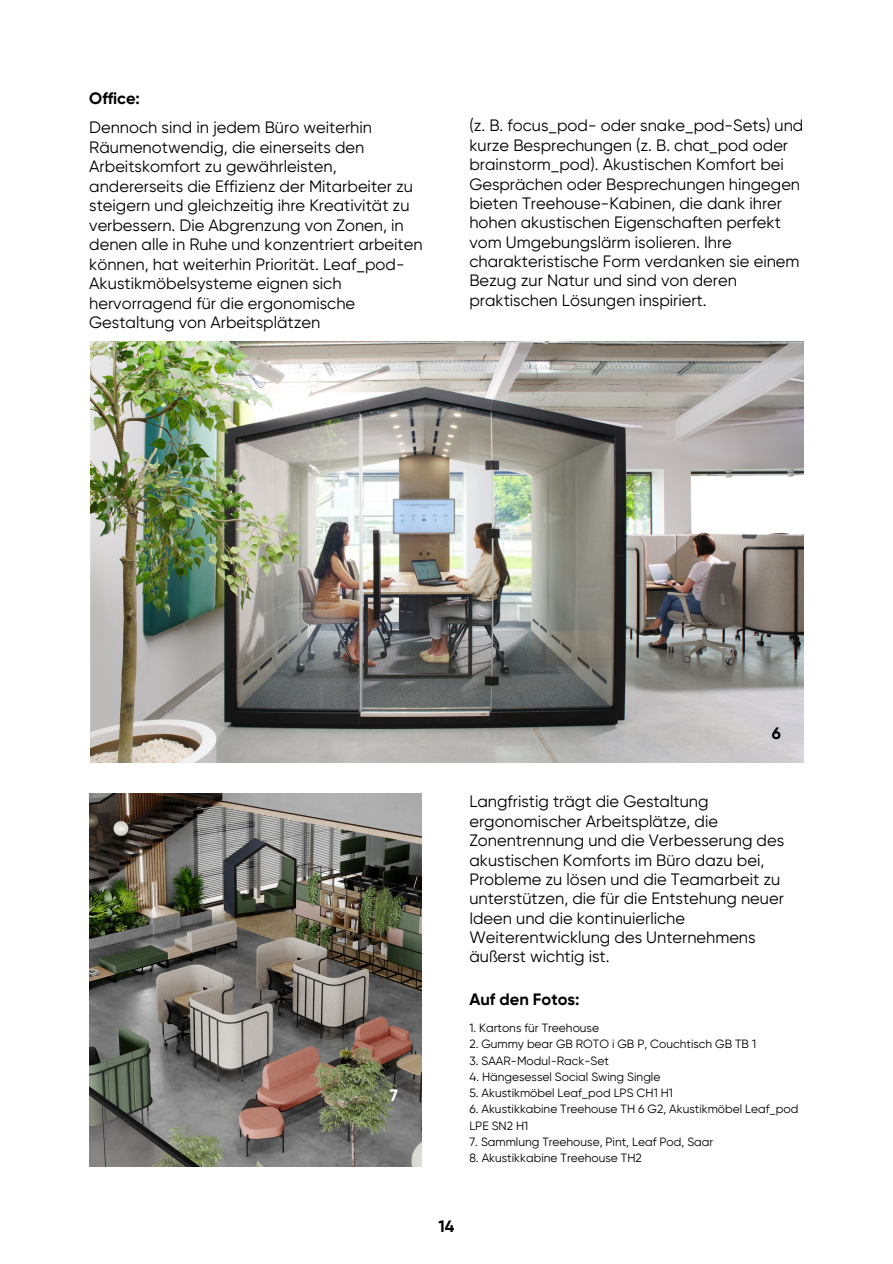
<style>
.page{position:relative;width:893px;height:1264px;background:#fff}
.page>*{position:absolute;margin:0;border:0;box-sizing:border-box;transform-origin:0 0}
.t1{font:16.5px/19.4px "Gilroy";color:#000}
.t2{font:700 16.5px "Gilroy";color:#000}
.t3{font:700 16.5px "Gilroy";color:#fff}
.t4{font:12px/16.2px "Gilroy";color:#000}
</style>
<div class="page">
<img style="left:89px;top:793px;width:332px;height:373px">
<img style="left:90px;top:341px;width:713px;height:421px">
<p class="t2" style="left:89px;top:89px;width:52px">Office:</p>
<p class="t1" style="left:89px;top:118px;width:335px">Dennoch sind in jedem Büro weiterhin Räumenotwendig, die einerseits den Arbeitskomfort zu gewährleisten, andererseits die Effizienz der Mitarbeiter zu steigern und gleichzeitig ihre Kreativität zu verbessern. Die Abgrenzung von Zonen, in denen alle in Ruhe und konzentriert arbeiten können, hat weiterhin Priorität. Leaf_pod-Akustikmöbelsysteme eignen sich hervorragend für die ergonomische Gestaltung von Arbeitsplätzen</p>
<p class="t1" style="left:469px;top:116px;width:335px">(z. B. focus_pod- oder snake_pod-Sets) und kurze Besprechungen (z. B. chat_pod oder brainstorm_pod). Akustischen Komfort bei Gesprächen oder Besprechungen hingegen bieten Treehouse-Kabinen, die dank ihrer hohen akustischen Eigenschaften perfekt vom Umgebungslärm isolieren. Ihre charakteristische Form verdanken sie einem Bezug zur Natur und sind von deren praktischen Lösungen inspiriert.</p>
<p class="t2" style="left:771px;top:723px;width:11px">6</p>
<p class="t3" style="left:390px;top:1084px;width:10px">7</p>
<p class="t1" style="left:469px;top:792px;width:316px">Langfristig trägt die Gestaltung ergonomischer Arbeitsplätze, die Zonentrennung und die Verbesserung des akustischen Komforts im Büro dazu bei, Probleme zu lösen und die Teamarbeit zu unterstützen, die für die Entstehung neuer Ideen und die kontinuierliche Weiterentwicklung des Unternehmens äußerst wichtig ist.</p>
<p class="t2" style="left:469px;top:989px;width:112px">Auf den Fotos:</p>
<p class="t4" style="left:469px;top:1020px;width:131px">1. Kartons für Treehouse</p>
<p class="t4" style="left:469px;top:1036px;width:288px">2. Gummy bear GB ROTO i GB P, Couchtisch GB TB 1</p>
<p class="t4" style="left:469px;top:1052px;width:141px">3. SAAR-Modul-Rack-Set</p>
<p class="t4" style="left:469px;top:1068px;width:192px">4. Hängesessel Social Swing Single</p>
<p class="t4" style="left:469px;top:1084px;width:205px">5. Akustikmöbel Leaf_pod LPS CH1 H1</p>
<p class="t4" style="left:469px;top:1101px;width:330px">6. Akustikkabine Treehouse TH 6 G2, Akustikmöbel Leaf_pod<br>LPE SN2 H1</p>
<p class="t4" style="left:469px;top:1133px;width:245px">7. Sammlung Treehouse, Pint, Leaf Pod, Saar</p>
<p class="t4" style="left:469px;top:1149px;width:174px">8. Akustikkabine Treehouse TH2</p>
<p class="t2" style="left:438px;top:1215px;width:17px">14</p>
</div>
